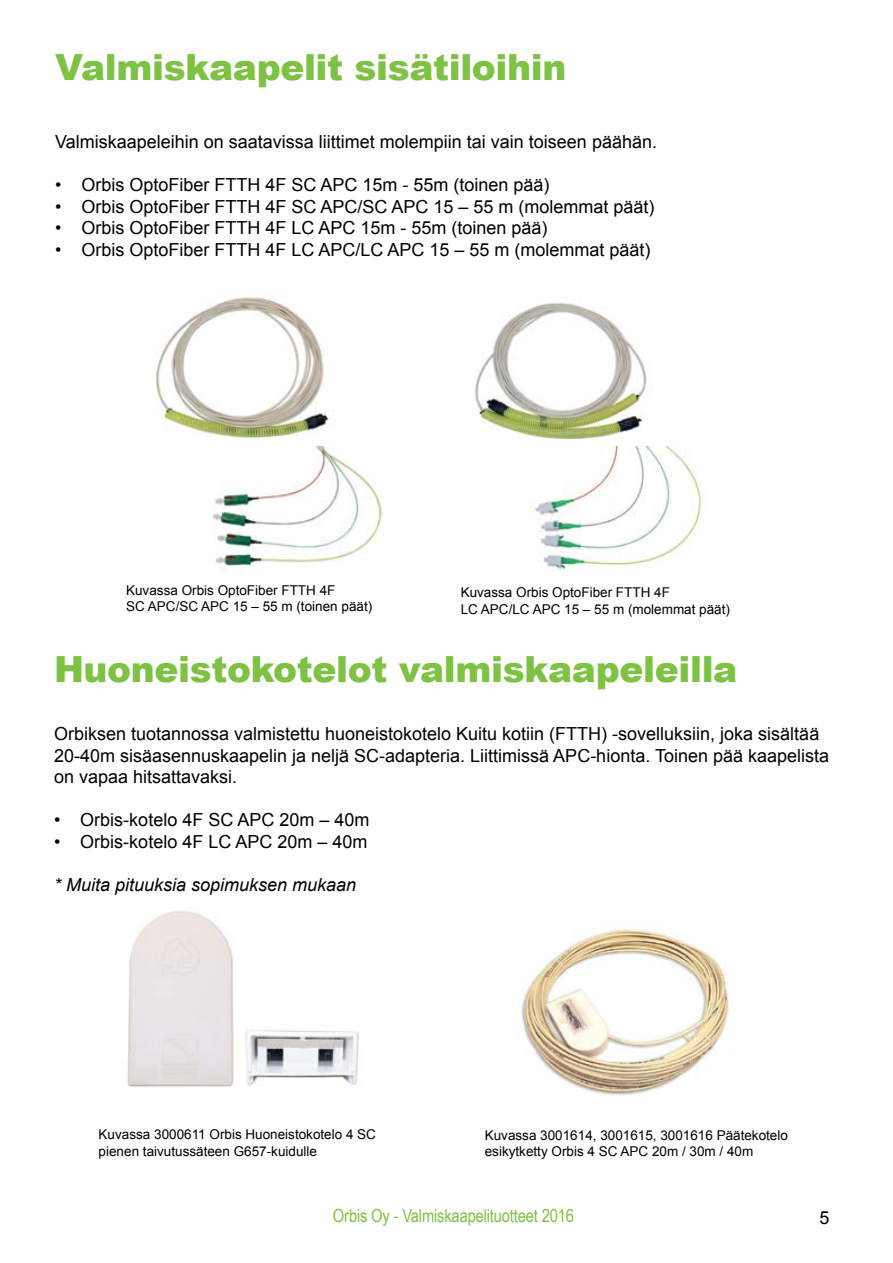
<style>
.page{position:relative;width:893px;height:1263px;background:#fff}
.page>*{position:absolute;margin:0;border:0;box-sizing:border-box;transform-origin:0 0}
.t1{font:900 36px "Arial";letter-spacing:-.01em;color:#7dc242}
.t2{font:18px/21.6px "Arial";color:#000}
.t3{font:18px "Arial Narrow";letter-spacing:-.01em;color:#7dc242}
.t4{font:italic 18px "Arial";color:#000}
.t5{font:13.5px/16.2px "Arial";color:#000}
</style>
<div class="page">
<img style="left:127px;top:911px;width:232px;height:176px">
<img style="left:521px;top:929px;width:208px;height:167px">
<img style="left:156px;top:294px;width:173px;height:145px">
<img style="left:475px;top:302px;width:172px;height:139px">
<img style="left:535px;top:446px;width:167px;height:124px">
<img style="left:213px;top:446px;width:170px;height:126px">
<h1 class="t1" style="left:55px;top:41px;width:513px">Valmiskaapelit sisätiloihin</h1>
<p class="t2" style="left:55px;top:131px;width:603px">Valmiskaapeleihin on saatavissa liittimet molempiin tai vain toiseen päähän.</p>
<p class="t2" style="left:55px;top:174px;width:496px">• Orbis OptoFiber FTTH 4F SC APC 15m - 55m (toinen pää)</p>
<p class="t2" style="left:55px;top:196px;width:601px">• Orbis OptoFiber FTTH 4F SC APC/SC APC 15 – 55 m (molemmat päät)</p>
<p class="t2" style="left:55px;top:217px;width:494px">• Orbis OptoFiber FTTH 4F LC APC 15m - 55m (toinen pää)</p>
<p class="t2" style="left:55px;top:239px;width:597px">• Orbis OptoFiber FTTH 4F LC APC/LC APC 15 – 55 m (molemmat päät)</p>
<p class="t5" style="left:126px;top:582px;width:248px">Kuvassa Orbis OptoFiber FTTH 4F<br>SC APC/SC APC 15 – 55 m (toinen päät)</p>
<p class="t5" style="left:461px;top:585px;width:271px">Kuvassa Orbis OptoFiber FTTH 4F<br>LC APC/LC APC 15 – 55 m (molemmat päät)</p>
<h1 class="t1" style="left:54px;top:643px;width:685px">Huoneistokotelot valmiskaapeleilla</h1>
<p class="t2" style="left:54px;top:723px;width:777px">Orbiksen tuotannossa valmistettu huoneistokotelo Kuitu kotiin (FTTH) -sovelluksiin, joka sisältää<br>20-40m sisäasennuskaapelin ja neljä SC-adapteria. Liittimissä APC-hionta. Toinen pää kaapelista on vapaa hitsattavaksi.</p>
<p class="t2" style="left:54px;top:809px;width:317px">• Orbis-kotelo 4F SC APC 20m – 40m</p>
<p class="t2" style="left:54px;top:831px;width:315px">• Orbis-kotelo 4F LC APC 20m – 40m</p>
<p class="t4" style="left:54px;top:873px;width:304px">* Muita pituuksia sopimuksen mukaan</p>
<p class="t5" style="left:99px;top:1126px;width:279px">Kuvassa 3000611 Orbis Huoneistokotelo 4 SC pienen taivutussäteen G657-kuidulle</p>
<p class="t5" style="left:485px;top:1127px;width:305px">Kuvassa 3001614, 3001615, 3001616 Päätekotelo esikytketty Orbis 4 SC APC 20m / 30m / 40m</p>
<p class="t3" style="left:333px;top:1202px;width:243px">Orbis Oy - Valmiskaapelituotteet 2016</p>
<p class="t2" style="left:819px;top:1207px;width:12px">5</p>
</div>
